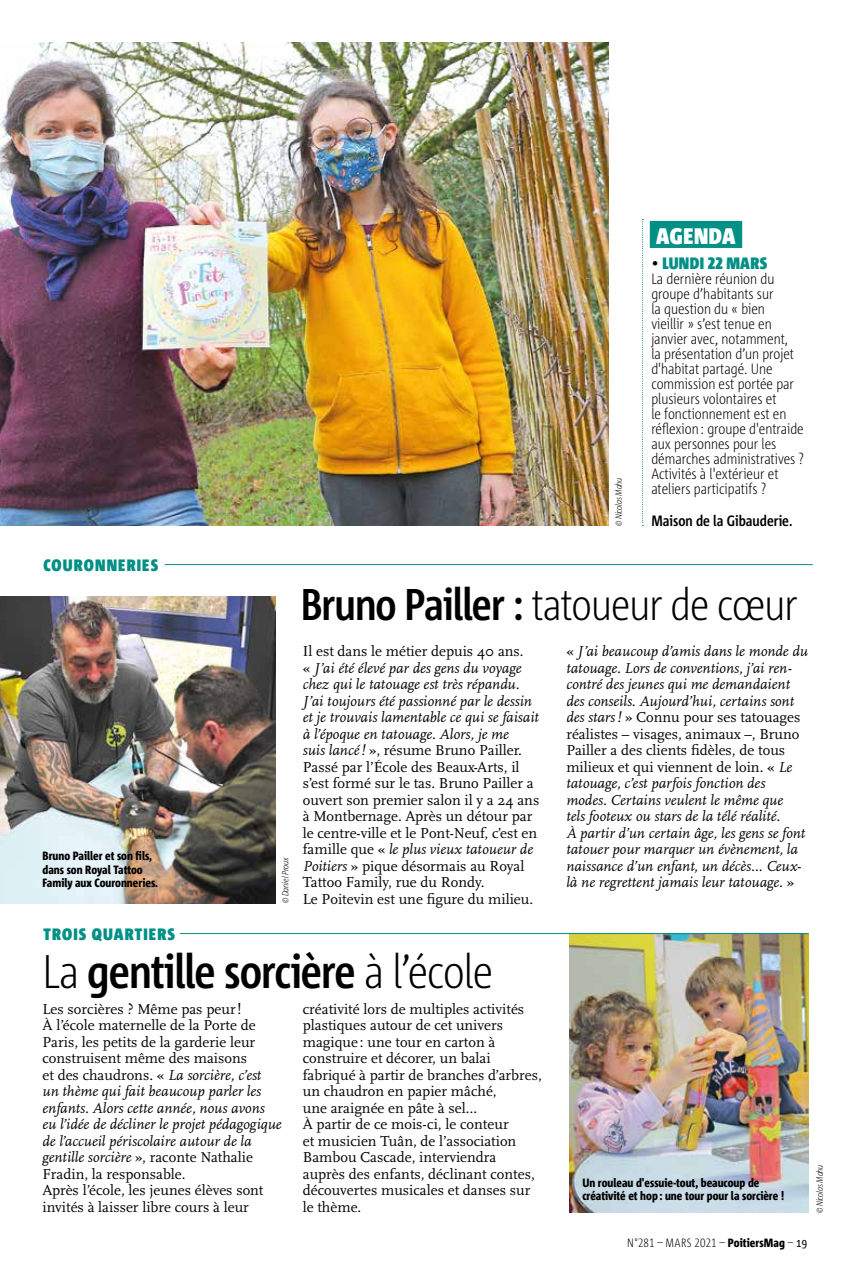
<style>
.page{position:relative;width:851px;height:1276px;background:#fff}
.page>*{position:absolute;margin:0;border:0;box-sizing:border-box;transform-origin:0 0}
.t1{font:700 47.1px "Corpid C1 Cd";letter-spacing:-.02em;color:#000}
.t2{font:300 44.4px "Corpid C1 Cd";letter-spacing:-.02em;color:#000}
.t3{font:900 22.5px "Corpid C1 Cd";letter-spacing:.03em;color:#fff}
.t4{font:900 16.5px "Corpid C1 Cd";letter-spacing:.07em;color:#009086}
.t5{font:900 16.5px "Corpid C1 Cd";letter-spacing:.02em;color:#009086}
.t6{font:15px/16.5px "Scala OT";color:#000}
.t7{font:italic 15px/16.5px "Scala OT";color:#000}
.t8{font:300 15px/15px "Corpid C1 Cd";color:#000}
.t9{font:700 15px "Corpid C1 Cd";color:#000}
.t10{font:800 12px/13.5px "Corpid C1 Cd";color:#000}
.t11{font:300 12px "Corpid C1 Cd";letter-spacing:.01em;color:#000}
.t12{font:italic 300 9px "Corpid C1 Cd";letter-spacing:-.02em;color:#000}
.s1{font-weight:300;color:#000}
.s2{font-weight:700}
.s3{font-style:italic}
.s4{font-style:normal}
.s5{font-weight:300}
.s6{font-weight:800}
.s7{font-weight:400}
</style>
<div class="page">
<img style="left:569px;top:934px;width:239px;height:278px">
<img style="left:0;top:43px;width:608px;height:483px">
<svg style="left:642px;top:219px;width:1px;height:307px"></svg>
<div style="left:649px;top:221px;width:93px;height:27px;background:#009086"></div>
<hr style="left:165px;top:564px;width:647px;height:1px;background:#009086">
<hr style="left:180px;top:933px;width:628px;height:1px;background:#009086">
<img style="left:0;top:596px;width:275px;height:307px">
<p class="t4" style="left:43px;top:555px;width:116px">COURONNERIES</p>
<p class="t10" style="left:43px;top:848px;width:117px">Bruno Pailler et son fils, dans son Royal Tattoo<br>Family aux Couronneries.</p>
<p class="t4" style="left:43px;top:924px;width:133px">TROIS QUARTIERS</p>
<p class="t12" style="left:613px;top:526px;width:50px;rotate:-90deg">© Nicolas Mahu</p>
<h3 class="t3" style="left:656px;top:222px;width:81px">AGENDA</h3>
<p class="t5" style="left:651px;top:252px;width:117px"><span class="s1">•</span> LUNDI 22 MARS</p>
<p class="t8" style="left:651px;top:270px;width:154px">La dernière réunion du groupe d’habitants sur<br>la question du « bien<br>vieillir » s’est tenue en janvier avec, notamment,<br>la présentation d’un projet d'habitat partagé. Une commission est portée par plusieurs volontaires et<br>le fonctionnement est en réflexion : groupe d'entraide aux personnes pour les démarches administratives ?<br>Activités à l'extérieur et ateliers participatifs ?</p>
<p class="t9" style="left:651px;top:511px;width:143px">Maison de la Gibauderie.</p>
<p class="t12" style="left:280px;top:903px;width:47px;rotate:-90deg">© Daniel Proux</p>
<h2 class="t2" style="left:300px;top:577px;width:498px"><span class="s2">Bruno Pailler :</span> tatoueur de cœur</h2>
<p class="t6" style="left:303px;top:643px;width:238px">Il est dans le métier depuis 40 ans.<br>« <span class="s3">J’ai été élevé par des gens du voyage chez qui le tatouage est très répandu.<br>J’ai toujours été passionné par le dessin et je trouvais lamentable ce qui se faisait à l’époque en tatouage. Alors, je me<br>suis lancé!</span> », résume Bruno Pailler.<br>Passé par l’École des Beaux-Arts, il s’est formé sur le tas. Bruno Pailler a ouvert son premier salon il y a 24 ans à Montbernage. Après un détour par le centre-ville et le Pont-Neuf, c’est en famille que « <span class="s3">le plus vieux tatoueur de Poitiers</span> » pique désormais au Royal Tattoo Family, rue du Rondy.<br>Le Poitevin est une figure du milieu.</p>
<p class="t7" style="left:566px;top:643px;width:243px"><span class="s4">«</span> J’ai beaucoup d’amis dans le monde du tatouage. Lors de conventions, j’ai ren&shy;contré des jeunes qui me demandaient des conseils. Aujourd’hui, certains sont des stars! <span class="s4">» Connu pour ses tatouages réalistes – visages, animaux –, Bruno Pailler a des clients fidèles, de tous milieux et qui viennent de loin. «</span> Le tatouage, c’est parfois fonction des modes. Certains veulent le même que<br>tels footeux ou stars de la télé réalité.<br>À partir d’un certain âge, les gens se font tatouer pour marquer un évènement, la naissance d’un enfant, un décès… Ceux&shy;là ne regrettent jamais leur tatouage. <span class="s4">»</span></p>
<h1 class="t1" style="left:43px;top:942px;width:452px"><span class="s5">La</span> gentille sorcière <span class="s5">à l’école</span></h1>
<p class="t6" style="left:43px;top:1000px;width:240px">Les sorcières ? Même pas peur!<br>À l’école maternelle de la Porte de Paris, les petits de la garderie leur construisent même des maisons<br>et des chaudrons. « <span class="s3">La sorcière, c’est<br>un thème qui fait beaucoup parler les enfants. Alors cette année, nous avons eu l’idée de décliner le projet pédagogique de l’accueil périscolaire autour de la gentille sorcière</span> », raconte Nathalie Fradin, la responsable.<br>Après l’école, les jeunes élèves sont invités à laisser libre cours à leur</p>
<p class="t6" style="left:303px;top:1000px;width:240px">créativité lors de multiples activités plastiques autour de cet univers magique : une tour en carton à construire et décorer, un balai fabriqué à partir de branches d’arbres, un chaudron en papier mâché,<br>une araignée en pâte à sel…<br>À partir de ce mois-ci, le conteur<br>et musicien Tuân, de l’association<br>Bambou Cascade, interviendra auprès des enfants, déclinant contes, découvertes musicales et danses sur le thème.</p>
<p class="t10" style="left:582px;top:1175px;width:203px">Un rouleau d'essuie-tout, beaucoup de créativité et hop : une tour pour la sorcière !</p>
<p class="t12" style="left:813px;top:1213px;width:50px;rotate:-90deg">© Nicolas Mahu</p>
<p class="t11" style="left:627px;top:1235px;width:181px">N°281 – MARS 2021 – <span class="s6">PoitiersMag</span> – <span class="s7">19</span></p>
</div>
